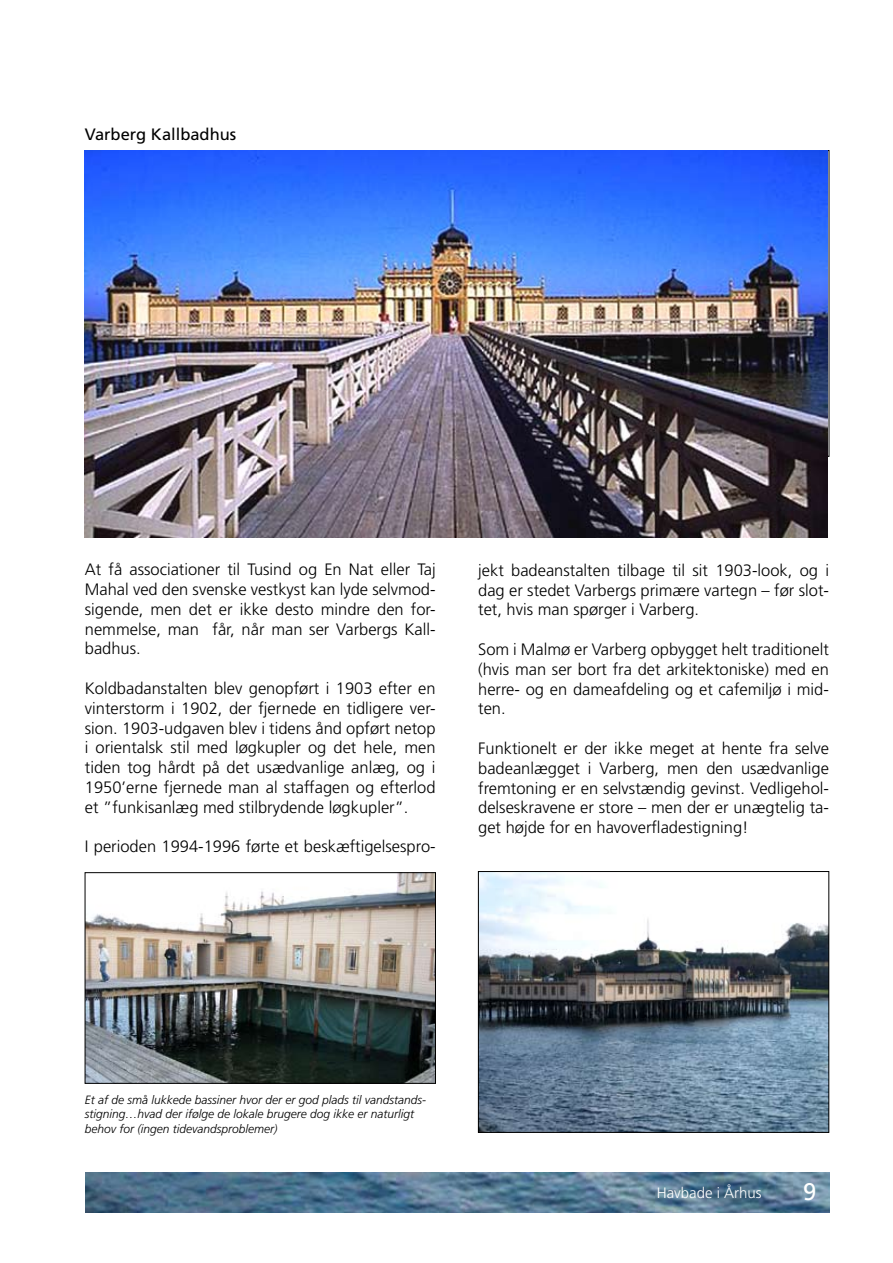
<style>
.page{position:relative;width:893px;height:1263px;background:#fff}
.page>*{position:absolute;margin:0;border:0;box-sizing:border-box;transform-origin:0 0}
.t1{font:24px "Frutiger";color:#fff}
.t2{font:300 16.5px/19.8px "Frutiger";color:#000;text-align:justify}
.t3{font:16.5px "Frutiger";color:#000}
.t4{font:300 15px "Frutiger";color:#fff}
.t5{font:italic 300 12px/14.4px "Frutiger";color:#000}
</style>
<div class="page">
<img style="left:85px;top:1172px;width:744px;height:41px">
<img style="left:480px;top:873px;width:347px;height:257px">
<div style="left:478px;top:871px;width:351px;height:261px;border:1px solid #000"></div>
<img style="left:87px;top:874px;width:347px;height:207px">
<div style="left:85px;top:872px;width:351px;height:211px;border:1px solid #000"></div>
<img style="left:85px;top:150px;width:742px;height:387px">
<p class="t3" style="left:85px;top:125px;width:153px">Varberg Kallbadhus</p>
<p class="t2" style="left:85px;top:560px;width:352px">At få associationer til Tusind og En Nat eller Taj Mahal ved den svenske vestkyst kan lyde selvmod&shy;sigende, men det er ikke desto mindre den for&shy;nemmelse, man får, når man ser Varbergs Kall&shy;badhus.</p>
<p class="t2" style="left:85px;top:679px;width:352px">Koldbadanstalten blev genopført i 1903 efter en vinterstorm i 1902, der fjernede en tidligere ver&shy;sion. 1903-udgaven blev i tidens ånd opført netop i orientalsk stil med løgkupler og det hele, men tiden tog hårdt på det usædvanlige anlæg, og i 1950’erne fjernede man al staffagen og efterlod et ”funkisanlæg med stilbrydende løgkupler”.</p>
<p class="t2" style="left:85px;top:837px;width:352px">I perioden 1994-1996 førte et beskæftigelsespro-</p>
<p class="t2" style="left:478px;top:560px;width:352px">jekt badeanstalten tilbage til sit 1903-look, og i dag er stedet Varbergs primære vartegn – før slot&shy;tet, hvis man spørger i Varberg.</p>
<p class="t2" style="left:478px;top:640px;width:352px">Som i Malmø er Varberg opbygget helt traditionelt (hvis man ser bort fra det arkitektoniske) med en herre- og en dameafdeling og et cafemiljø i mid&shy;ten.</p>
<p class="t2" style="left:478px;top:739px;width:352px">Funktionelt er der ikke meget at hente fra selve badeanlægget i Varberg, men den usædvanlige fremtoning er en selvstændig gevinst. Vedligehol&shy;delseskravene er store – men der er unægtelig ta&shy;get højde for en havoverfladestigning!</p>
<p class="t5" style="left:85px;top:1093px;width:343px">Et af de små lukkede bassiner hvor der er god plads til vandstands&shy;stigning…hvad der ifølge de lokale brugere dog ikke er naturligt behov for (ingen tidevandsproblemer)</p>
<p class="t4" style="left:657px;top:1185px;width:107px">Havbade i Århus</p>
<h1 class="t1" style="left:803px;top:1177px;width:15px">9</h1>
</div>
